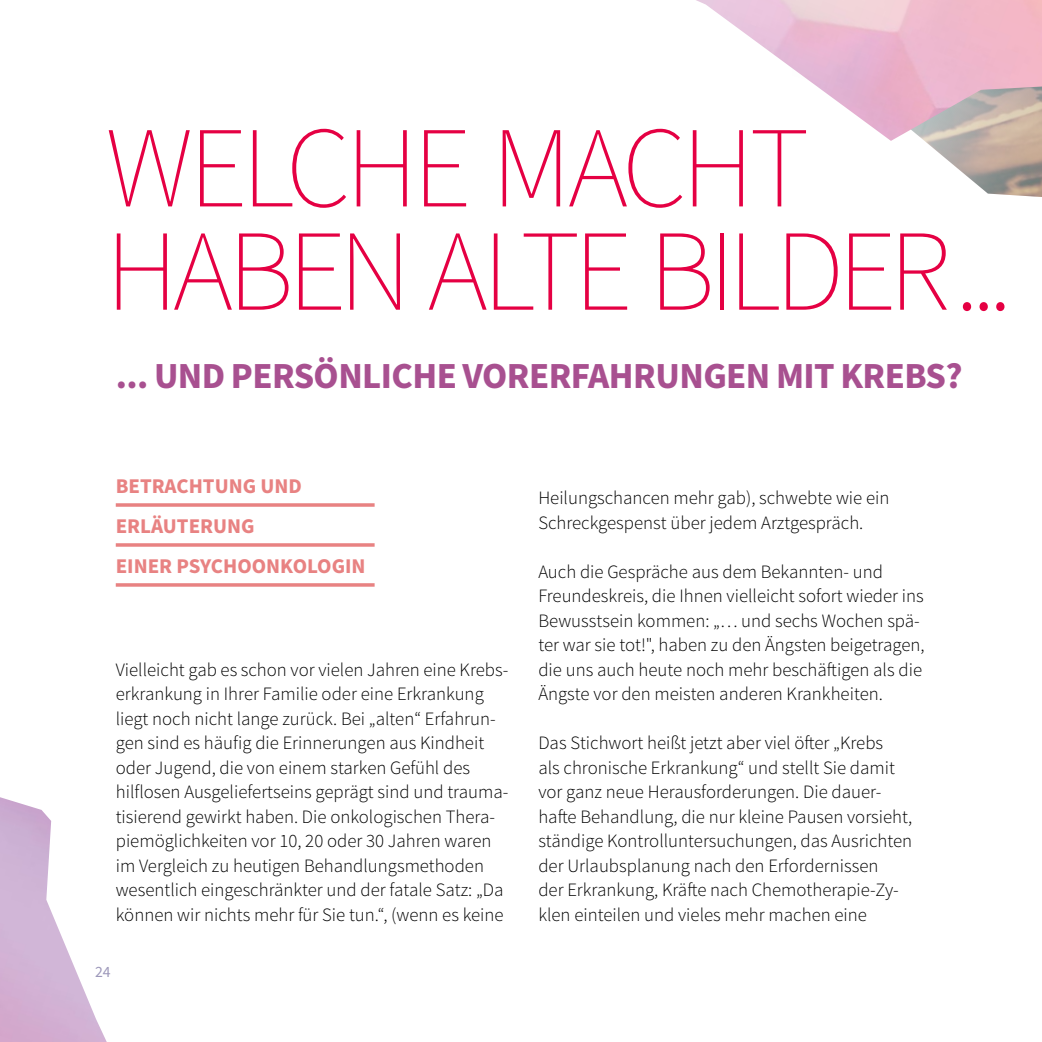
<style>
.page{position:relative;width:1042px;height:1042px;background:#fff}
.page>*{position:absolute;margin:0;border:0;box-sizing:border-box;transform-origin:0 0}
.t1{font:200 115.5px/103.2px "Source Sans Pro";letter-spacing:-.05em;color:#e50043}
.t2{font:700 36.75px "Source Sans Pro";letter-spacing:-.015em;color:#a85090}
.t3{font:700 21px/39.9px "Source Sans Pro";color:#e88282}
.t4{font:300 18.9px/24.5px "Source Sans Pro";color:#000}
.t5{font:15.75px "Source Sans Pro";color:#9d98ba}
</style>
<div class="page">
<img style="left:925px;top:141px;width:117px;height:56px">
<img style="left:0;top:797px;width:107px;height:245px">
<img style="left:696px;top:0;width:346px;height:141px">
<svg style="left:116px;top:503px;width:259px;height:4px"></svg>
<svg style="left:116px;top:543px;width:259px;height:4px"></svg>
<svg style="left:116px;top:583px;width:259px;height:4px"></svg>
<h1 class="t1" style="left:105px;top:120px;width:908px">WELCHE MACHT<br>HABEN ALTE BILDER ...</h1>
<h2 class="t2" style="left:116px;top:351px;width:848px">... UND PERSÖNLICHE VORERFAHRUNGEN MIT KREBS?</h2>
<p class="t3" style="left:116px;top:467px;width:251px">BETRACHTUNG UND<br>ERLÄUTERUNG<br>EINER PSYCHOONKOLOGIN</p>
<p class="t4" style="left:116px;top:657px;width:394px">Vielleicht gab es schon vor vielen Jahren eine Krebs&shy;erkrankung in Ihrer Familie oder eine Erkrankung liegt noch nicht lange zurück. Bei „alten“ Erfahrun&shy;gen sind es häufig die Erinnerungen aus Kindheit oder Jugend, die von einem starken Gefühl des hilflosen Ausgeliefertseins geprägt sind und trauma&shy;tisierend gewirkt haben. Die onkologischen Thera&shy;piemöglichkeiten vor 10, 20 oder 30 Jahren waren im Vergleich zu heutigen Behandlungsmethoden wesentlich eingeschränkter und der fatale Satz: „Da können wir nichts mehr für Sie tun.“, (wenn es keine</p>
<p class="t5" style="left:95px;top:962px;width:17px">24</p>
<p class="t4" style="left:538px;top:486px;width:352px">Heilungschancen mehr gab), schwebte wie ein<br>Schreckgespenst über jedem Arztgespräch.</p>
<p class="t4" style="left:538px;top:559px;width:388px">Auch die Gespräche aus dem Bekannten- und Freundeskreis, die Ihnen vielleicht sofort wieder ins Bewusstsein kommen: „… und sechs Wochen spä&shy;ter war sie tot!", haben zu den Ängsten beigetragen, die uns auch heute noch mehr beschäftigen als die Ängste vor den meisten anderen Krankheiten.</p>
<p class="t4" style="left:538px;top:731px;width:375px">Das Stichwort heißt jetzt aber viel öfter „Krebs<br>als chronische Erkrankung“ und stellt Sie damit vor ganz neue Herausforderungen. Die dauer&shy;hafte Behandlung, die nur kleine Pausen vorsieht, ständige Kontrolluntersuchungen, das Ausrichten der Urlaubsplanung nach den Erfordernissen<br>der Erkrankung, Kräfte nach Chemotherapie-Zy&shy;klen einteilen und vieles mehr machen eine</p>
</div>
